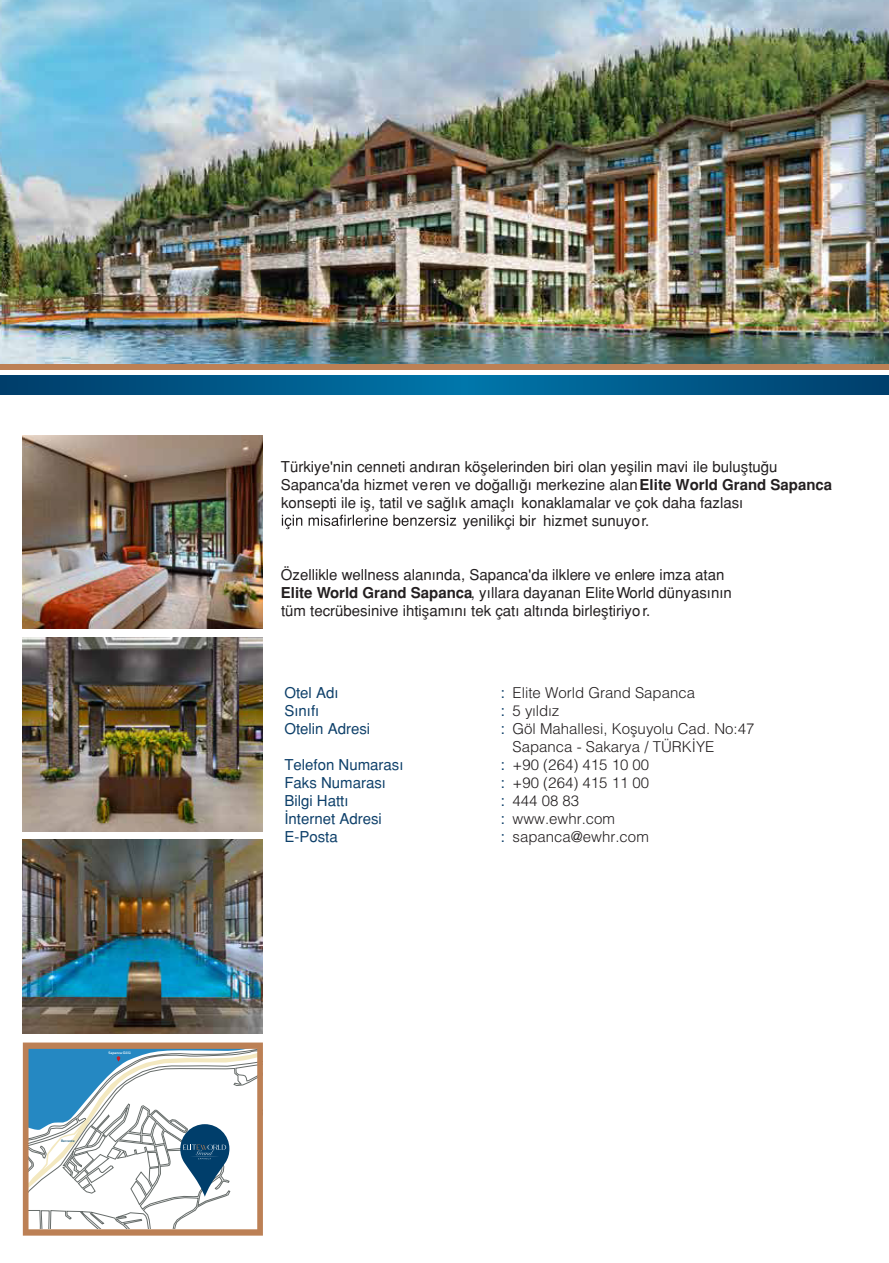
<style>
.page{position:relative;width:889px;height:1263px;background:#fff}
.page>*{position:absolute;margin:0;border:0;box-sizing:border-box;transform-origin:0 0}
.t1{font:15px/18px "Helvetica Normal Tr";color:#231f20}
.t2{font:15px/18px "Helvetica Light Normal Tr";color:#231f20}
.t3{font:15px "Helvetica Normal Tr";color:#0e406a}
.t4{font:600 3.45px "Avenir Next";color:#fff}
.t5{font:600 3.45px "Avenir Next";color:#1b5a7c}
.s1{font-family:"Helvetica Tr";font-weight:700}
</style>
<div class="page">
<img style="left:0;top:1px;width:889px;height:363px">
<svg style="left:23px;top:1042px;width:240px;height:193px;background:#bf875e"></svg>
<svg style="left:27px;top:1048px;width:236px;height:181px"></svg>
<div style="left:0;top:364px;width:889px;height:23px;background:#bc8055"></div>
<div style="left:0;top:370px;width:889px;height:22px;background:linear-gradient(to right,#fff,#fff)"></div>
<svg style="left:0;top:376px;width:889px;height:18px;background:#005989"></svg>
<svg style="left:282px;top:515px;width:174px;height:14px"></svg>
<img style="left:23px;top:435px;width:240px;height:194px">
<img style="left:23px;top:637px;width:240px;height:194px">
<img style="left:23px;top:839px;width:240px;height:195px">
<p class="t5" style="left:61px;top:1137px;width:15px">Berceste</p>
<p class="t4" style="left:109px;top:1050px;width:24px">Sapanca Gölü</p>
<p class="t1" style="left:281px;top:457px;width:498px">Türkiye'nin cenneti andıran köşelerinden biri olan yeşilin mavi ile buluştuğu</p>
<p class="t1" style="left:281px;top:475px;width:553px">Sapanca'da hizmet veren ve doğallığı merkezine alan <span class="s1">Elite World Grand Sapanca</span></p>
<p class="t1" style="left:281px;top:493px;width:235px">konsepti ile iş, tatil ve sağlık amaçlı</p>
<p class="t1" style="left:463px;top:511px;width:188px">yenilikçi bir hizmet sunuyor.</p>
<p class="t1" style="left:281px;top:565px;width:452px">Özellikle wellness alanında, Sapanca'da ilklere ve enlere imza atan<br><span class="s1">Elite World Grand Sapanca</span>, yıllara dayanan Elite World dünyasının tüm tecrübesinive ihtişamını tek çatı altında birleştiriyor.</p>
<p class="t1" style="left:521px;top:493px;width:223px">konaklamalar ve çok daha fazlası</p>
<p class="t3" style="left:284px;top:683px;width:56px">Otel Adı</p>
<p class="t3" style="left:500px;top:683px;width:6px">:</p>
<p class="t3" style="left:284px;top:701px;width:37px">Sınıfı</p>
<p class="t3" style="left:500px;top:701px;width:6px">:</p>
<p class="t3" style="left:284px;top:719px;width:87px">Otelin Adresi</p>
<p class="t3" style="left:500px;top:719px;width:6px">:</p>
<p class="t3" style="left:284px;top:755px;width:121px">Telefon Numarası</p>
<p class="t3" style="left:500px;top:755px;width:6px">:</p>
<p class="t3" style="left:284px;top:773px;width:103px">Faks Numarası</p>
<p class="t3" style="left:500px;top:773px;width:6px">:</p>
<p class="t3" style="left:284px;top:791px;width:66px">Bilgi Hattı</p>
<p class="t3" style="left:500px;top:791px;width:6px">:</p>
<p class="t3" style="left:284px;top:809px;width:99px">İnternet Adresi</p>
<p class="t3" style="left:500px;top:809px;width:6px">:</p>
<p class="t3" style="left:284px;top:827px;width:55px">E-Posta</p>
<p class="t3" style="left:500px;top:827px;width:6px">:</p>
<p class="t2" style="left:512px;top:683px;width:243px">Elite World Grand Sapanca<br>5 yıldız<br>Göl Mahallesi, Koşuyolu Cad. No:47<br>Sapanca - Sakarya / TÜRKİYE<br>+90 (264) 415 10 00<br>+90 (264) 415 11 00<br>444 08 83<br>www.ewhr.com sapanca@ewhr.com</p>
</div>
